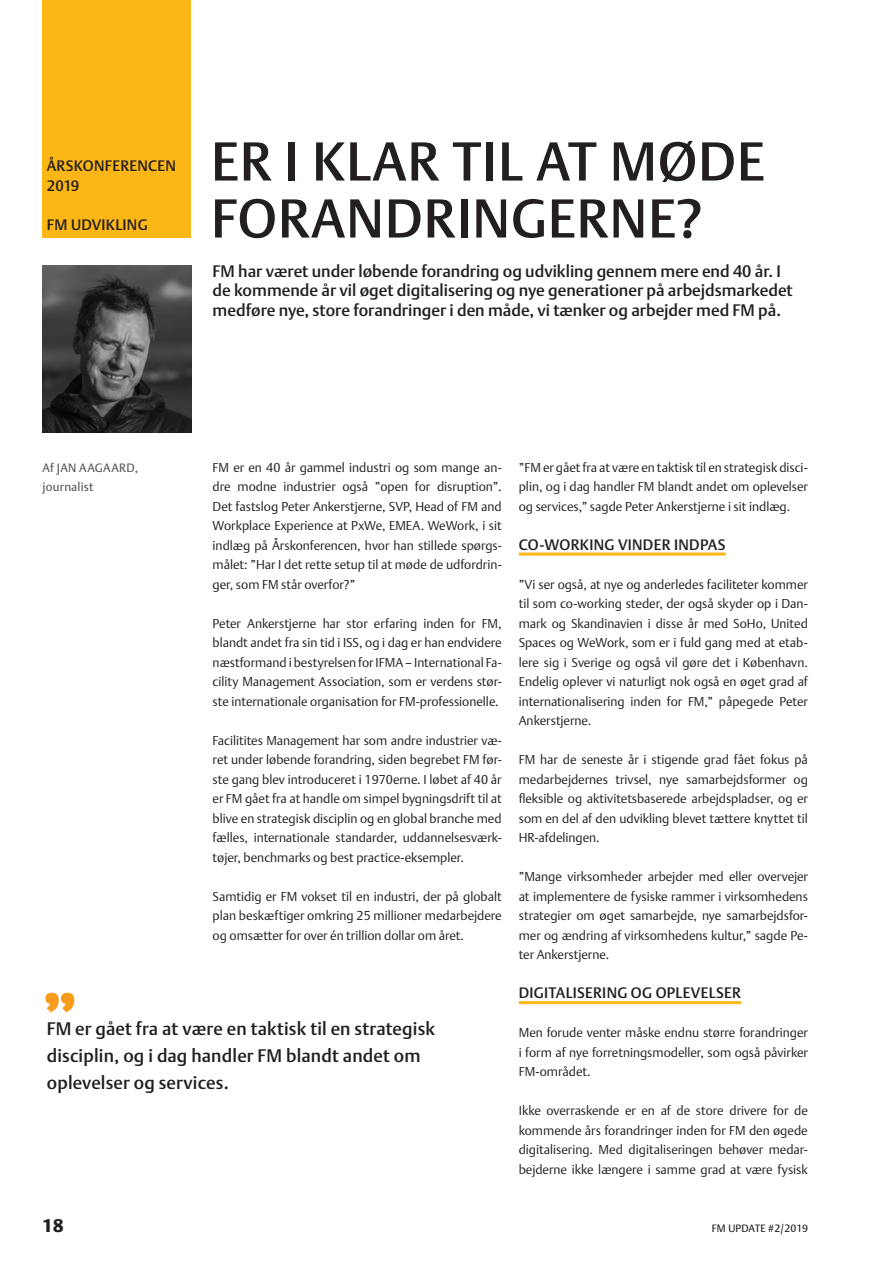
<style>
.page{position:relative;width:893px;height:1263px;background:#fff}
.page>*{position:absolute;margin:0;border:0;box-sizing:border-box;transform-origin:0 0}
.Brød{font:63px "DTL Argo T Black";color:#f89c1c}
.Titel{font:54px/57px "DTL Argo T Medium";letter-spacing:.02em;color:#231f20}
.Citat-understreg{font:18px/27px "DTL Argo T Medium";letter-spacing:.01em;color:#231f20}
.t1{font:18px "DTL Argo T Black";color:#231f20}
.Indledning{font:16.5px/19.5px "DTL Argo T Medium";color:#231f20}
.Ml_rubrik{font:15px "DTL Argo T Medium";letter-spacing:.02em;color:#231f20}
.Rubrik{font:15px "DTL Argo T Medium";letter-spacing:.02em;color:#231f20}
.Brød-2{font:12.75px/19.5px "DTL Argo T Light";color:#231f20;text-align:justify}
.Forfatter{font:12px/19.5px "DTL Argo T";letter-spacing:.02em;color:#57585a}
.t2{font:10.5px "DTL Argo T";letter-spacing:.02em;color:#231f20}
</style>
<div class="page">
<hr style="left:519px;top:553px;width:207px;height:3px;background:#fcb615">
<hr style="left:519px;top:1001px;width:222px;height:3px;background:#fcb615">
<div style="left:43px;top:0;width:148px;height:238px;background:#fcb615"></div>
<img style="left:43px;top:265px;width:148px;height:168px">
<p class="Rubrik" style="left:47px;top:157px;width:131px">ÅRSKONFERENCEN</p>
<p class="Rubrik" style="left:47px;top:176px;width:34px">2019</p>
<p class="Rubrik" style="left:47px;top:215px;width:102px">FM UDVIKLING</p>
<h1 class="Titel" style="left:211px;top:132px;width:555px">ER I KLAR TIL AT MØDE<br>FORANDRINGERNE?</h1>
<p class="Indledning" style="left:213px;top:261px;width:582px">FM har været under løbende forandring og udvikling gennem mere end 40 år. I de kommende år vil øget digitalisering og nye generationer på arbejdsmarkedet medføre nye, store forandringer i den måde, vi tænker og arbejder med FM på.</p>
<p class="Forfatter" style="left:43px;top:457px;width:97px">Af JAN AAGAARD, journalist</p>
<p class="Brød-2" style="left:213px;top:457px;width:291px">FM er en 40 år gammel industri og som mange an&shy;dre modne industrier også ”open for disruption”.<br>Det fastslog Peter Ankerstjerne, SVP, Head of FM and Workplace Experience at PxWe, EMEA. WeWork, i sit indlæg på Årskonferencen, hvor han stillede spørgs&shy;målet: ”Har I det rette setup til at møde de udfordrin&shy;ger, som FM står overfor?”</p>
<p class="Brød-2" style="left:213px;top:613px;width:291px">Peter Ankerstjerne har stor erfaring inden for FM, blandt andet fra sin tid i ISS, og i dag er han endvidere næstformand i bestyrelsen for IFMA – International Fa&shy;cility Management Association, som er verdens stør&shy;ste internationale organisation for FM-professionelle.</p>
<p class="Brød-2" style="left:213px;top:730px;width:291px">Facilitites Management har som andre industrier væ&shy;ret under løbende forandring, siden begrebet FM før&shy;ste gang blev introduceret i 1970erne. I løbet af 40 år er FM gået fra at handle om simpel bygningsdrift til at blive en strategisk disciplin og en global branche med fælles, internationale standarder, uddannelsesværk&shy;tøjer, benchmarks og best practice-eksempler.</p>
<p class="Brød-2" style="left:213px;top:886px;width:291px">Samtidig er FM vokset til en industri, der på globalt plan beskæftiger omkring 25 millioner medarbejdere og omsætter for over én trillion dollar om året.</p>
<p class="Brød" style="left:43px;top:978px;width:36px">”</p>
<p class="Citat-understreg" style="left:47px;top:1015px;width:390px">FM er gået fra at være en taktisk til en strategisk disciplin, og i dag handler FM blandt andet om oplevelser og services.</p>
<p class="Brød-2" style="left:519px;top:457px;width:291px">”FM er gået fra at være en taktisk til en strategisk disci&shy;plin, og i dag handler FM blandt andet om oplevelser og services,” sagde Peter Ankerstjerne i sit indlæg.</p>
<p class="Ml_rubrik" style="left:519px;top:535px;width:208px">CO-WORKING VINDER INDPAS</p>
<p class="Brød-2" style="left:519px;top:574px;width:291px">”Vi ser også, at nye og anderledes faciliteter kommer til som co-working steder, der også skyder op i Dan&shy;mark og Skandinavien i disse år med SoHo, United Spaces og WeWork, som er i fuld gang med at etab&shy;lere sig i Sverige og også vil gøre det i København.<br>Endelig oplever vi naturligt nok også en øget grad af internationalisering inden for FM,” påpegede Peter Ankerstjerne.</p>
<p class="Brød-2" style="left:519px;top:750px;width:291px">FM har de seneste år i stigende grad fået fokus på medarbejdernes trivsel, nye samarbejdsformer og fleksible og aktivitetsbaserede arbejdspladser, og er som en del af den udvikling blevet tættere knyttet til HR-afdelingen.</p>
<p class="Brød-2" style="left:519px;top:867px;width:291px">”Mange virksomheder arbejder med eller overvejer at implementere de fysiske rammer i virksomhedens strategier om øget samarbejde, nye samarbejdsfor&shy;mer og ændring af virksomhedens kultur,” sagde Pe&shy;ter Ankerstjerne.</p>
<p class="Ml_rubrik" style="left:519px;top:984px;width:224px">DIGITALISERING OG OPLEVELSER</p>
<p class="Brød-2" style="left:519px;top:1023px;width:291px">Men forude venter måske endnu større forandringer i form af nye forretningsmodeller, som også påvirker FM-området.</p>
<p class="Brød-2" style="left:519px;top:1101px;width:291px">Ikke overraskende er en af de store drivere for de kommende års forandringer inden for FM den øgede digitalisering. Med digitaliseringen behøver medar&shy;bejderne ikke længere i samme grad at være fysisk</p>
<h3 class="t1" style="left:43px;top:1215px;width:23px">18</h3>
<p class="t2" style="left:712px;top:1222px;width:98px">FM UPDATE #2/2019</p>
</div>
